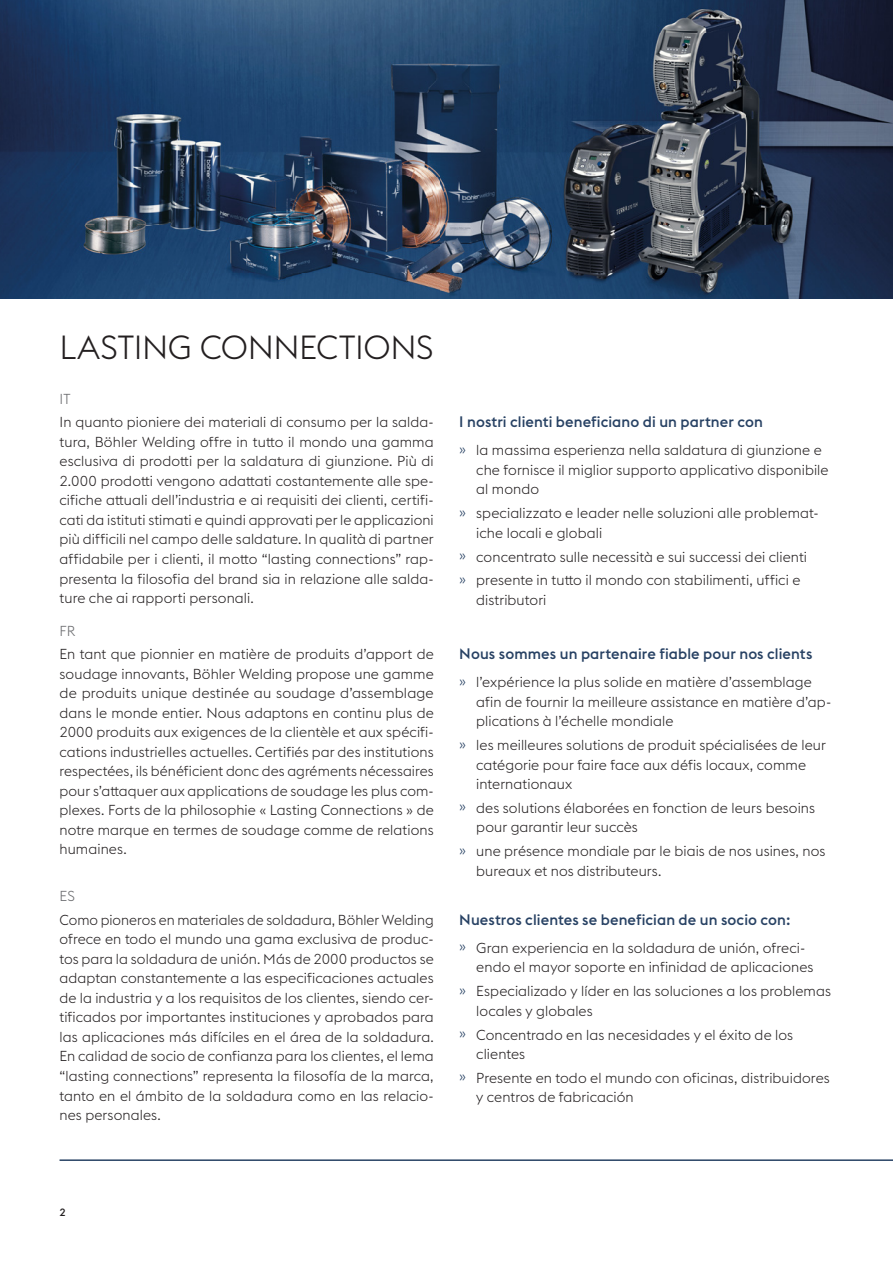
<style>
.page{position:relative;width:893px;height:1263px;background:#fff}
.page>*{position:absolute;margin:0;border:0;box-sizing:border-box;transform-origin:0 0}
.HL-1{font:300 33px "voestalpine";letter-spacing:-.01em;color:#231f20}
.Sub-HL-2-boe{font:500 15px "voestalpine";letter-spacing:.005em;color:#284264}
.Copy_9_5_13_IT{font:300 14.25px/19.5px "voestalpine";letter-spacing:.01em;color:#231f20}
.Language{font:300 14.25px "voestalpine";color:#6c6d70}
.t1{font:500 10.5px "voestalpine";color:#231f20}
.s1{color:#284264}
</style>
<div class="page">
<hr style="left:60px;top:1159px;width:833px;height:2px;background:#284264">
<img style="left:0;top:0;width:893px;height:298px">
<p class="HL-1" style="left:60px;top:328px;width:376px">LASTING CONNECTIONS</p>
<p class="Language" style="left:60px;top:390px;width:12px">IT</p>
<p class="Copy_9_5_13_IT" style="left:60px;top:413px;width:376px;text-align:justify">In quanto pioniere dei materiali di consumo per la salda&shy;tura, Böhler Welding offre in tutto il mondo una gamma esclusiva di prodotti per la saldatura di giunzione. Più di 2.000 prodotti vengono adattati costantemente alle spe&shy;cifiche attuali dell’industria e ai requisiti dei clienti, certifi&shy;cati da istituti stimati e quindi approvati per le applicazioni più difficili nel campo delle saldature. In qualità di partner affidabile per i clienti, il motto “lasting connections” rap&shy;presenta la filosofia del brand sia in relazione alle salda&shy;ture che ai rapporti personali.</p>
<p class="Sub-HL-2-boe" style="left:459px;top:413px;width:305px">I nostri clienti beneficiano di un partner con</p>
<p class="Copy_9_5_13_IT" style="left:476px;top:441px;width:354px;text-indent:-17px"><span class="s1">»</span> la massima esperienza nella saldatura di giunzione e che fornisce il miglior supporto applicativo disponibile al mondo</p>
<p class="Copy_9_5_13_IT" style="left:476px;top:503px;width:344px;text-indent:-17px"><span class="s1">»</span> specializzato e leader nelle soluzioni alle problemat&shy;iche locali e globali</p>
<p class="Copy_9_5_13_IT" style="left:459px;top:547px;width:349px"><span class="s1">»</span> concentrato sulle necessità e sui successi dei clienti</p>
<p class="Copy_9_5_13_IT" style="left:476px;top:570px;width:326px;text-indent:-17px"><span class="s1">»</span> presente in tutto il mondo con stabilimenti, uffici e distributori</p>
<p class="Language" style="left:60px;top:622px;width:17px">FR</p>
<p class="Copy_9_5_13_IT" style="left:60px;top:644px;width:376px;text-align:justify">En tant que pionnier en matière de produits d’apport de soudage innovants, Böhler Welding propose une gamme de produits unique destinée au soudage d’assemblage dans le monde entier. Nous adaptons en continu plus de 2000 produits aux exigences de la clientèle et aux spécifi&shy;cations industrielles actuelles. Certifiés par des institutions respectées, ils bénéficient donc des agréments nécessaires pour s’attaquer aux applications de soudage les plus com&shy;plexes. Forts de la philosophie « Lasting Connections » de notre marque en termes de soudage comme de relations humaines.</p>
<p class="Sub-HL-2-boe" style="left:459px;top:645px;width:355px">Nous sommes un partenaire fiable pour nos clients</p>
<p class="Copy_9_5_13_IT" style="left:476px;top:672px;width:357px;text-indent:-17px"><span class="s1">»</span> l’expérience la plus solide en matière d’assemblage afin de fournir la meilleure assistance en matière d’ap&shy;plications à l’échelle mondiale</p>
<p class="Copy_9_5_13_IT" style="left:476px;top:735px;width:351px;text-indent:-17px"><span class="s1">»</span> les meilleures solutions de produit spécialisées de leur catégorie pour faire face aux défis locaux, comme internationaux</p>
<p class="Copy_9_5_13_IT" style="left:476px;top:798px;width:340px;text-indent:-17px"><span class="s1">»</span> des solutions élaborées en fonction de leurs besoins pour garantir leur succès</p>
<p class="Copy_9_5_13_IT" style="left:476px;top:841px;width:351px;text-indent:-17px"><span class="s1">»</span> une présence mondiale par le biais de nos usines, nos bureaux et nos distributeurs.</p>
<p class="Language" style="left:60px;top:888px;width:17px">ES</p>
<p class="Copy_9_5_13_IT" style="left:60px;top:910px;width:376px;text-align:justify">Como pioneros en materiales de soldadura, Böhler Welding ofrece en todo el mundo una gama exclusiva de produc&shy;tos para la soldadura de unión. Más de 2000 productos se adaptan constantemente a las especificaciones actuales de la industria y a los requisitos de los clientes, siendo cer&shy;tificados por importantes instituciones y aprobados para las aplicaciones más difíciles en el área de la soldadura.<br>En calidad de socio de confianza para los clientes, el lema “lasting connections” representa la filosofía de la marca, tanto en el ámbito de la soldadura como en las relacio&shy;nes personales.</p>
<p class="Sub-HL-2-boe" style="left:459px;top:910px;width:333px">Nuestros clientes se benefician de un socio con:</p>
<p class="Copy_9_5_13_IT" style="left:476px;top:938px;width:339px;text-indent:-17px"><span class="s1">»</span> Gran experiencia en la soldadura de unión, ofreci&shy;endo el mayor soporte en infinidad de aplicaciones</p>
<p class="Copy_9_5_13_IT" style="left:476px;top:981px;width:356px;text-indent:-17px"><span class="s1">»</span> Especializado y líder en las soluciones a los problemas locales y globales</p>
<p class="Copy_9_5_13_IT" style="left:476px;top:1025px;width:318px;text-indent:-17px"><span class="s1">»</span> Concentrado en las necesidades y el éxito de los clientes</p>
<p class="Copy_9_5_13_IT" style="left:476px;top:1068px;width:355px;text-indent:-17px"><span class="s1">»</span> Presente en todo el mundo con oficinas, distribuidores y centros de fabricación</p>
<p class="t1" style="left:60px;top:1206px;width:8px">2</p>
</div>
